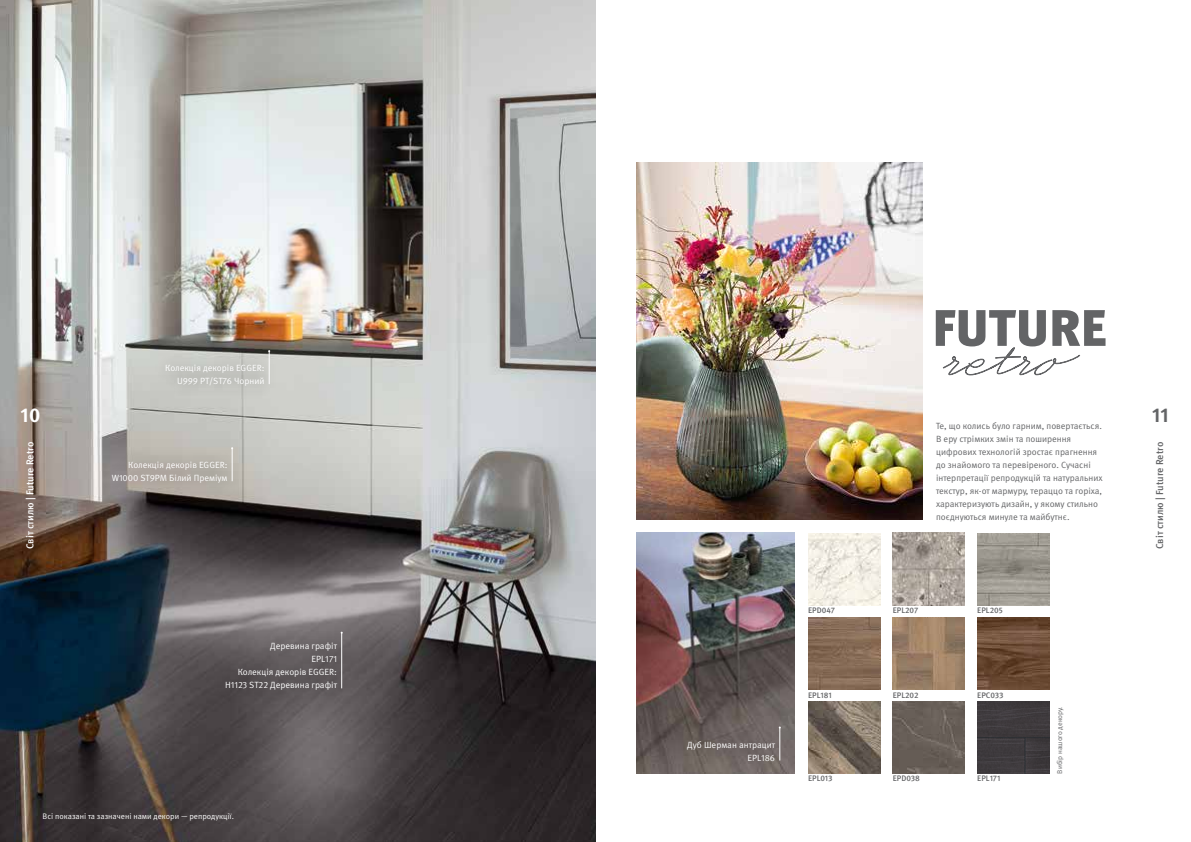
<style>
.page{position:relative;width:1191px;height:842px;background:#fff}
.page>*{position:absolute;margin:0;border:0;box-sizing:border-box;transform-origin:0 0}
.t1{font:700 20px "Meta Pro";color:#fff}
.t2{font:700 20px "Meta Pro";color:#636466}
.t3{font:500 10px "Meta Pro";color:#fff}
.t4{font:500 10px "Meta Pro";color:#636466}
.t5{font:9px/13px "Meta Pro";color:#636466}
.t6{font:9px/13px "Meta Pro";color:#fff;text-align:right}
.t7{font:500 8px "Meta Pro";color:#636466}
.t8{font:8px "Meta Pro";color:#fff}
.t9{font:7px "Meta Pro";color:#636466}
</style>
<div class="page">
<img style="left:0;top:0;width:595px;height:842px">
<img style="left:636px;top:162px;width:286px;height:358px">
<img style="left:636px;top:533px;width:158px;height:240px">
<img style="left:808px;top:618px;width:72px;height:72px">
<img style="left:892px;top:618px;width:73px;height:72px">
<img style="left:977px;top:618px;width:72px;height:72px">
<img style="left:808px;top:701px;width:72px;height:72px">
<img style="left:892px;top:701px;width:73px;height:72px">
<img style="left:977px;top:701px;width:72px;height:72px">
<svg style="left:935px;top:310px;width:170px;height:65px"></svg>
<div style="left:673px;top:726px;width:116px;height:50px;background:#000;opacity:.5"></div>
<hr style="left:779px;top:727px;width:1px;height:33px;background:#fff">
<div style="left:151px;top:349px;width:127px;height:50px;background:#000;opacity:.5"></div>
<hr style="left:269px;top:351px;width:1px;height:33px;background:#fff">
<div style="left:98px;top:446px;width:143px;height:51px;background:#000;opacity:.5"></div>
<hr style="left:232px;top:448px;width:1px;height:33px;background:#fff">
<div style="left:211px;top:629px;width:140px;height:76px;background:#000;opacity:.5"></div>
<hr style="left:341px;top:633px;width:1px;height:55px;background:#fff">
<img style="left:892px;top:533px;width:73px;height:72px">
<img style="left:808px;top:533px;width:72px;height:72px">
<img style="left:977px;top:533px;width:72px;height:72px">
<p class="t6" style="left:165px;top:362px;width:101px">Колекція декорів EGGER:<br>U999 PT/ST76 Чорний</p>
<h1 class="t1" style="left:21px;top:400px;width:21px">10</h1>
<h1 class="t2" style="left:1152px;top:400px;width:18px">11</h1>
<p class="t5" style="left:936px;top:419px;width:168px">Те, що колись було гарним, повертається.<br>В еру стрімких змін та поширення цифрових технологій зростає прагнення до знайомого та перевіреного. Сучасні інтерпретації репродукцій та натуральних текстур, як-от мармуру, тераццо та горіха, характеризують дизайн, у якому стильно поєднуються минуле та майбутнє.</p>
<p class="t3" style="left:24px;top:549px;width:109px;rotate:-90deg">Світ стилю | Future Retro</p>
<p class="t4" style="left:1153px;top:549px;width:109px;rotate:-90deg">Світ стилю | Future Retro</p>
<p class="t6" style="left:112px;top:459px;width:117px">Колекція декорів EGGER:<br>W1000 ST9РМ Білий Преміум</p>
<p class="t6" style="left:225px;top:640px;width:113px">Деревина графіт<br>EPL171<br>Колекція декорів EGGER:<br>H1123 ST22 Деревина графіт</p>
<p class="t8" style="left:43px;top:811px;width:193px">Всі показані та зазначені нами декори — репродукції.</p>
<p class="t6" style="left:687px;top:738px;width:89px">Дуб Шерман антрацит<br>EPL186</p>
<p class="t7" style="left:808px;top:605px;width:28px">EPD047</p>
<p class="t7" style="left:892px;top:605px;width:27px">EPL207</p>
<p class="t7" style="left:977px;top:605px;width:27px">EPL205</p>
<p class="t7" style="left:808px;top:690px;width:25px">EPL181</p>
<p class="t7" style="left:892px;top:690px;width:27px">EPL202</p>
<p class="t7" style="left:977px;top:690px;width:28px">EPC033</p>
<p class="t7" style="left:808px;top:773px;width:26px">EPL013</p>
<p class="t7" style="left:892px;top:773px;width:29px">EPD038</p>
<p class="t7" style="left:977px;top:773px;width:24px">EPL171</p>
<p class="t9" style="left:1055px;top:774px;width:68px;rotate:-90deg">Вибір нашого декору.</p>
</div>
